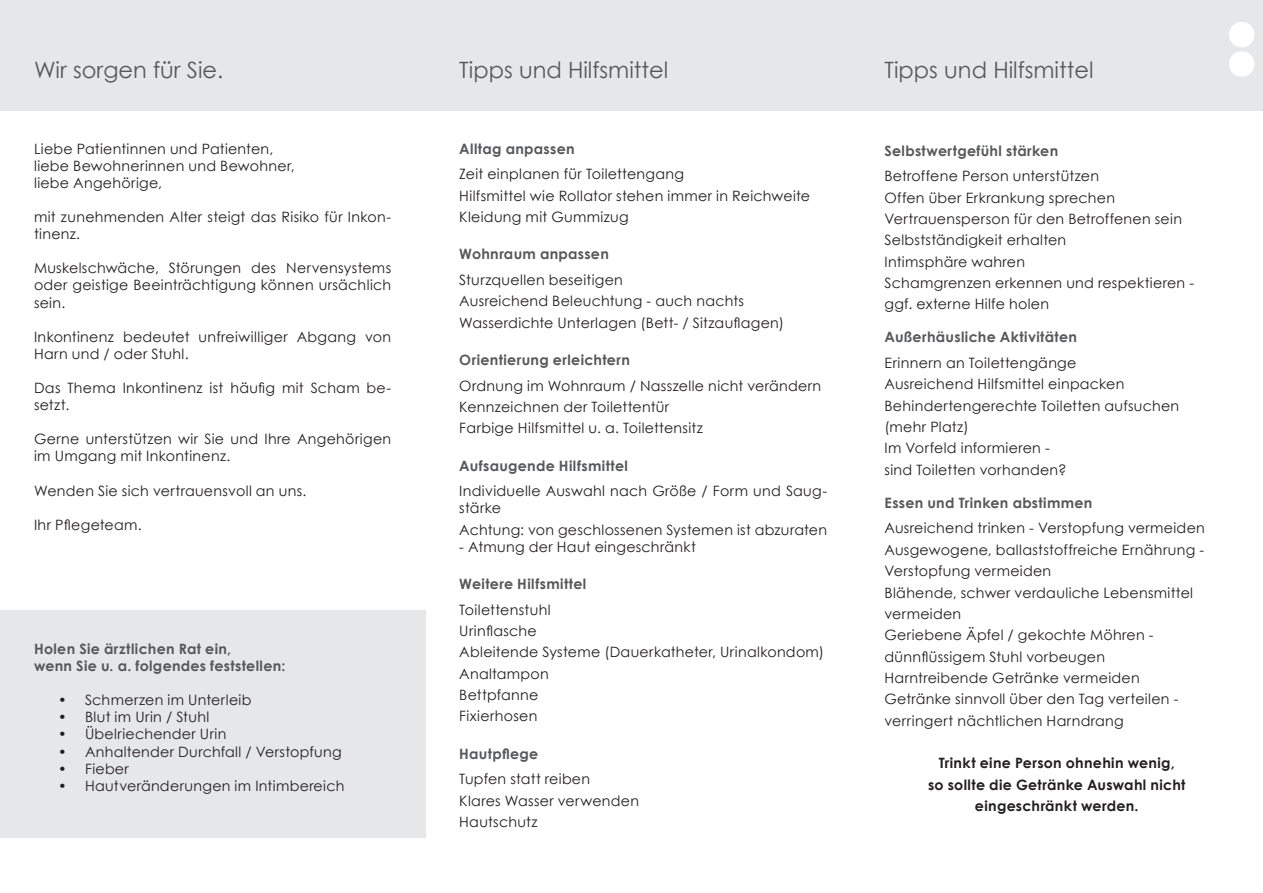
<style>
.page{position:relative;width:1263px;height:893px;background:#fff}
.page>*{position:absolute;margin:0;border:0;box-sizing:border-box;transform-origin:0 0}
.t1{font:22.5px "Century Gothic";color:#57585a}
.t2{font:14.25px/21.3px "Century Gothic";letter-spacing:.02em;color:#231f20}
.t3{font:700 14.25px/17.1px "Century Gothic";letter-spacing:.02em;color:#57585a}
.t4{font:700 14.25px/21.3px "Century Gothic";letter-spacing:.02em;color:#231f20;text-align:center}
</style>
<div class="page">
<div style="left:18px;top:0;width:1245px;height:111px;background:#e6e7e9"></div>
<div style="left:1229px;top:51px;width:25px;height:26px;background:#fff;border-radius:50%"></div>
<div style="left:1229px;top:22px;width:25px;height:25px;background:#fff;border-radius:50%"></div>
<div style="left:0;top:610px;width:425px;height:228px;background:#e6e7e9"></div>
<h1 class="t1" style="left:34px;top:61px;width:191px">Wir sorgen für Sie.</h1>
<h1 class="t1" style="left:459px;top:61px;width:210px">Tipps und Hilfsmittel</h1>
<h1 class="t1" style="left:884px;top:61px;width:210px">Tipps und Hilfsmittel</h1>
<p class="t2" style="left:34px;top:141px;width:262px;line-height:17.1px">Liebe Patientinnen und Patienten, liebe Bewohnerinnen und Bewohner, liebe Angehörige,</p>
<p class="t2" style="left:34px;top:210px;width:359px;line-height:17.1px">mit zunehmenden Alter steigt das Risiko für Inkon&shy;tinenz.</p>
<p class="t2" style="left:34px;top:261px;width:359px;line-height:17.1px;text-align:justify">Muskelschwäche, Störungen des Nervensystems oder geistige Beeinträchtigung können ursächlich sein.</p>
<p class="t2" style="left:34px;top:329px;width:359px;line-height:17.1px">Inkontinenz bedeutet unfreiwilliger Abgang von<br>Harn und / oder Stuhl.</p>
<p class="t2" style="left:34px;top:379px;width:359px;line-height:17.1px">Das Thema Inkontinenz ist häufig mit Scham be&shy;setzt.</p>
<p class="t2" style="left:34px;top:432px;width:359px;line-height:17.1px">Gerne unterstützen wir Sie und Ihre Angehörigen im Umgang mit Inkontinenz.</p>
<p class="t2" style="left:34px;top:481px;width:274px">Wenden Sie sich vertrauensvoll an uns.</p>
<p class="t2" style="left:34px;top:514px;width:109px">Ihr Pflegeteam.</p>
<p class="t3" style="left:34px;top:640px;width:253px">Holen Sie ärztlichen Rat ein,<br>wenn Sie u. a. folgendes feststellen:</p>
<p class="t2" style="left:58px;top:691px;width:195px">• Schmerzen im Unterleib</p>
<p class="t2" style="left:58px;top:708px;width:153px">• Blut im Urin / Stuhl</p>
<p class="t2" style="left:58px;top:725px;width:170px">• Übelriechender Urin</p>
<p class="t2" style="left:58px;top:742px;width:285px">• Anhaltender Durchfall / Verstopfung</p>
<p class="t2" style="left:58px;top:759px;width:72px">• Fieber</p>
<p class="t2" style="left:58px;top:776px;width:288px">• Hautveränderungen im Intimbereich</p>
<p class="t3" style="left:459px;top:139px;width:117px">Alltag anpassen</p>
<p class="t2" style="left:459px;top:165px;width:352px">Zeit einplanen für Toilettengang<br>Hilfsmittel wie Rollator stehen immer in Reichweite<br>Kleidung mit Gummizug</p>
<p class="t3" style="left:459px;top:245px;width:151px">Wohnraum anpassen</p>
<p class="t2" style="left:459px;top:270px;width:326px">Sturzquellen beseitigen<br>Ausreichend Beleuchtung - auch nachts<br>Wasserdichte Unterlagen (Bett- / Sitzauflagen)</p>
<p class="t3" style="left:459px;top:351px;width:172px">Orientierung erleichtern</p>
<p class="t2" style="left:459px;top:376px;width:363px">Ordnung im Wohnraum / Nasszelle nicht verändern<br>Kennzeichnen der Toilettentür<br>Farbige Hilfsmittel u. a. Toilettensitz</p>
<p class="t3" style="left:459px;top:456px;width:170px">Aufsaugende Hilfsmittel</p>
<p class="t2" style="left:459px;top:484px;width:369px;line-height:17.1px">Individuelle Auswahl nach Größe / Form und Saug&shy;stärke</p>
<p class="t2" style="left:459px;top:520px;width:369px">Achtung: von geschlossenen Systemen ist abzuraten</p>
<p class="t2" style="left:459px;top:537px;width:238px">- Atmung der Haut eingeschränkt</p>
<p class="t3" style="left:459px;top:575px;width:129px">Weitere Hilfsmittel</p>
<p class="t2" style="left:459px;top:600px;width:366px">Toilettenstuhl<br>Urinflasche<br>Ableitende Systeme (Dauerkatheter, Urinalkondom)<br>Analtampon<br>Bettpfanne<br>Fixierhosen</p>
<p class="t3" style="left:459px;top:744px;width:81px">Hautpflege</p>
<p class="t2" style="left:459px;top:770px;width:181px">Tupfen statt reiben<br>Klares Wasser verwenden<br>Hautschutz</p>
<p class="t3" style="left:884px;top:141px;width:175px">Selbstwertgefühl stärken</p>
<p class="t2" style="left:884px;top:167px;width:311px">Betroffene Person unterstützen<br>Offen über Erkrankung sprechen<br>Vertrauensperson für den Betroffenen sein<br>Selbstständigkeit erhalten<br>Intimsphäre wahren<br>Schamgrenzen erkennen und respektieren - ggf. externe Hilfe holen</p>
<p class="t3" style="left:884px;top:328px;width:194px">Außerhäusliche Aktivitäten</p>
<p class="t2" style="left:884px;top:353px;width:296px">Erinnern an Toilettengänge<br>Ausreichend Hilfsmittel einpacken<br>Behindertengerechte Toiletten aufsuchen (mehr Platz)<br>Im Vorfeld informieren -<br>sind Toiletten vorhanden?</p>
<p class="t3" style="left:884px;top:493px;width:209px">Essen und Trinken abstimmen</p>
<p class="t2" style="left:884px;top:519px;width:322px">Ausreichend trinken - Verstopfung vermeiden Ausgewogene, ballaststoffreiche Ernährung - Verstopfung vermeiden<br>Blähende, schwer verdauliche Lebensmittel vermeiden<br>Geriebene Äpfel / gekochte Möhren - dünnflüssigem Stuhl vorbeugen Harntreibende Getränke vermeiden Getränke sinnvoll über den Tag verteilen - verringert nächtlichen Harndrang</p>
<p class="t4" style="left:928px;top:752px;width:259px">Trinkt eine Person ohnehin wenig,<br>so sollte die Getränke Auswahl nicht eingeschränkt werden.</p>
</div>
